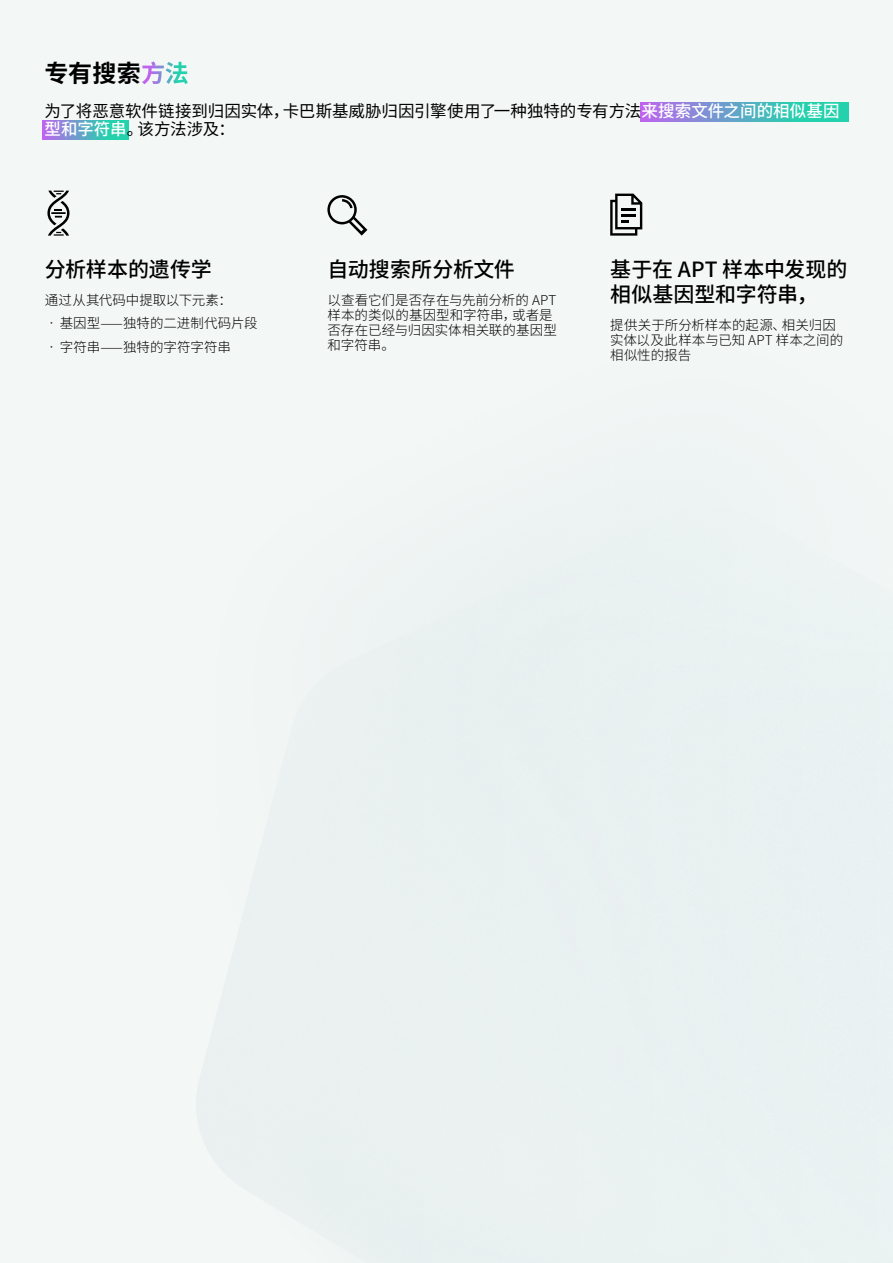
<style>
.page{position:relative;width:893px;height:1263px;background:#f3f7f6}
.page>*{position:absolute;margin:0;border:0;box-sizing:border-box;transform-origin:0 0}
.h5_v3{font:700 24px "Noto Sans CJ Ksc";letter-spacing:.005em;color:#000}
.h5_v2{font:500 21px/25.5px "Noto Sans CJ Ksc";color:#000}
.t1{font:16.5px/18px "Noto Sans CJ Ksc";letter-spacing:-.005em;color:#000}
.Body{font:300 13.5px/15px "Noto Sans CJ Ksc";letter-spacing:.005em;color:#000}
.s1{color:#fff}
.s2{font-weight:500;color:#fff}
</style>
<div class="page">
<svg style="left:42px;top:120px;width:86px;height:20px;background:#5fa6c6"></svg>
<svg style="left:640px;top:102px;width:208px;height:20px;background:#5ea7c6"></svg>
<svg style="left:610px;top:194px;width:32px;height:42px"></svg>
<svg style="left:47px;top:191px;width:22px;height:45px"></svg>
<svg style="left:327px;top:195px;width:40px;height:41px"></svg>
<p class="h5_v3" style="left:45px;top:60px;width:146px">专有搜索<span class="s1">方法</span></p>
<p class="t1" style="left:45px;top:103px;width:796px">为了将恶意软件链接到归因实体，卡巴斯基威胁归因引擎使用了一种独特的专有方法<span class="s2">来搜索文件之间的相似基因型和字符串</span>。该方法涉及：</p>
<p class="h5_v2" style="left:45px;top:257px;width:169px">分析样本的遗传学</p>
<p class="Body" style="left:45px;top:292px;width:189px">通过从其代码中提取以下元素：</p>
<p class="Body" style="left:45px;top:316px;width:214px">•基因型——独特的二进制代码片段</p>
<p class="Body" style="left:45px;top:339px;width:188px">•字符串——独特的字符字符串</p>
<p class="h5_v2" style="left:327px;top:257px;width:189px">自动搜索所分析文件</p>
<p class="Body" style="left:327px;top:292px;width:231px">以查看它们是否存在与先前分析的 APT样本的类似的基因型和字符串，或者是否存在已经与归因实体相关联的基因型和字符串。</p>
<p class="h5_v2" style="left:610px;top:257px;width:239px">基于在 APT 样本中发现的相似基因型和字符串，</p>
<p class="Body" style="left:610px;top:318px;width:235px">提供关于所分析样本的起源、相关归因实体以及此样本与已知 APT 样本之间的相似性的报告</p>
</div>
